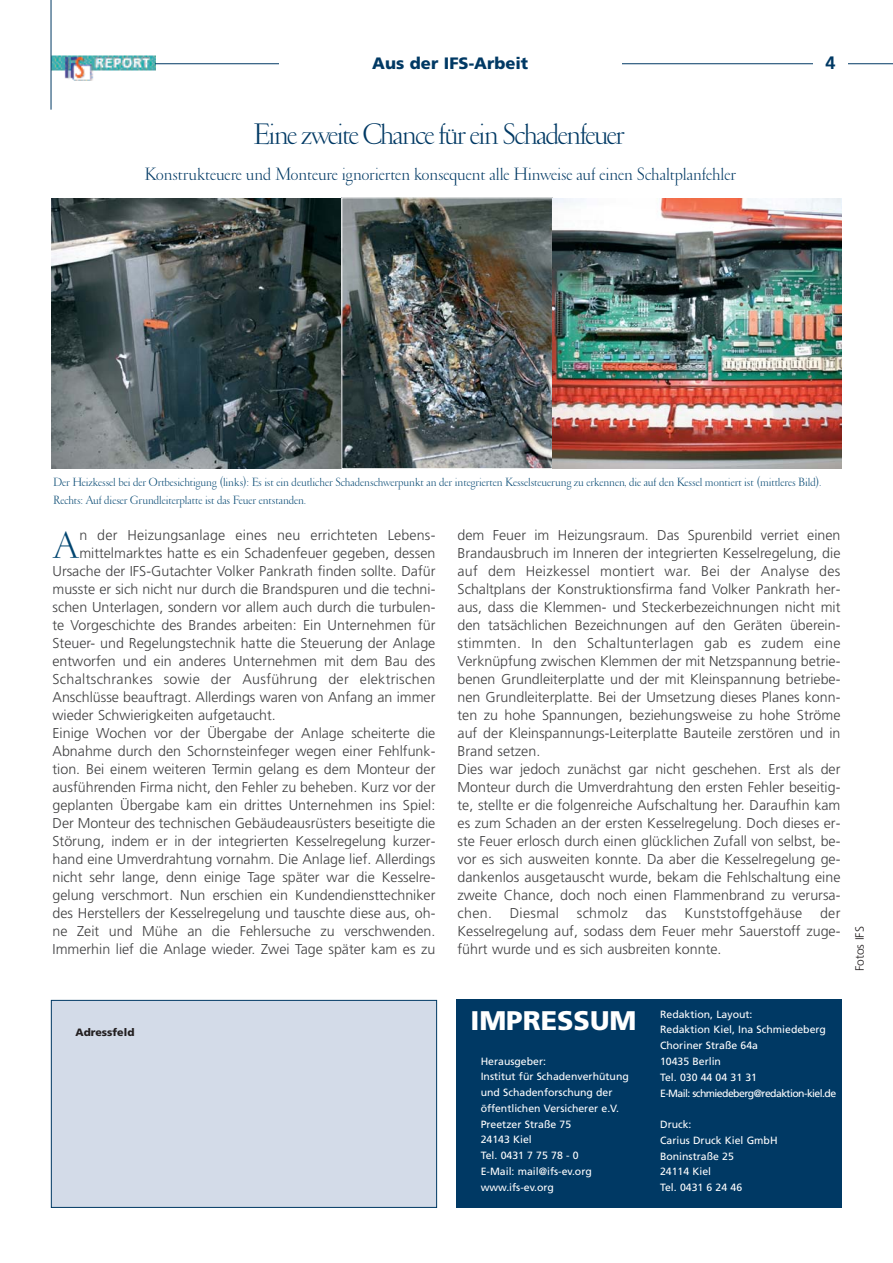
<style>
.page{position:relative;width:893px;height:1263px;background:#fff}
.page>*{position:absolute;margin:0;border:0;box-sizing:border-box;transform-origin:0 0}
.t1{font:300 37.95px "Garamond";color:#004570}
.t2{font:300 30px "Garamond";letter-spacing:-.045em;color:#003964}
.t3{font:900 27px "Frutiger";color:#fff}
.t4{font:300 18px "Garamond";color:#003964}
.t5{font:700 18px "Frutiger";color:#003964}
.t6{font:900 16.5px "Frutiger";color:#003964}
.t7{font:300 14.25px/18px "Frutiger";color:#404041}
.t8{font:300 14.25px "Frutiger";letter-spacing:.02em;color:#404041}
.t9{font:300 12px/18px "Garamond";color:#004570}
.t10{font:300 12px "Frutiger";color:#231f20}
.t11{font:900 10.65px "Frutiger";color:#231f20}
.t12{font:10.5px/15.8px "Frutiger";color:#fff}
</style>
<div class="page">
<div style="left:456px;top:1000px;width:386px;height:208px;background:#003964"></div>
<div style="left:51px;top:1000px;width:386px;height:207px;background:#d3dbe8"></div>
<div style="left:51px;top:1000px;width:386px;height:208px;border:1px solid #003964"></div>
<img style="left:52px;top:55px;width:103px;height:25px">
<hr style="left:155px;top:63px;width:738px;height:1px;background:#003964">
<div style="left:279px;top:55px;width:343px;height:20px;background:#fff"></div>
<div style="left:813px;top:54px;width:35px;height:27px;background:#fff"></div>
<hr style="left:51px;top:0;width:1px;height:110px;background:#003964">
<img style="left:51px;top:198px;width:791px;height:271px">
<p class="t6" style="left:372px;top:56px;width:157px">Aus der IFS-Arbeit</p>
<p class="t5" style="left:825px;top:55px;width:12px">4</p>
<p class="t2" style="left:253px;top:123px;width:373px">Eine zweite Chance für ein Schadenfeuer</p>
<p class="t4" style="left:145px;top:167px;width:593px">Konstrukteuere und Monteure ignorierten konsequent alle Hinweise auf einen Schaltplanfehler</p>
<p class="t9" style="left:53px;top:475px;width:769px">Der Heizkessel bei der Ortbesichtigung (links): Es ist ein deutlicher Schadenschwerpunkt an der integrierten Kesselsteuerung zu erkennen, die auf den Kessel montiert ist (mittleres Bild).<br>Rechts: Auf dieser Grundleiterplatte ist das Feuer entstanden.</p>
<p class="t1" style="left:53px;top:531px;width:28px">A</p>
<p class="t7" style="left:79px;top:527px;width:358px">n der Heizungsanlage eines neu errichteten Lebens-</p>
<p class="t7" style="left:79px;top:545px;width:358px">mittelmarktes hatte es ein Schadenfeuer gegeben, dessen</p>
<p class="t7" style="left:53px;top:563px;width:384px">Ursache der IFS-Gutachter Volker Pankrath finden sollte. Dafür</p>
<p class="t7" style="left:53px;top:581px;width:384px">musste er sich nicht nur durch die Brandspuren und die techni-</p>
<p class="t7" style="left:53px;top:599px;width:384px">schen Unterlagen, sondern vor allem auch durch die turbulen-</p>
<p class="t7" style="left:53px;top:617px;width:384px">te Vorgeschichte des Brandes arbeiten: Ein Unternehmen für</p>
<p class="t7" style="left:53px;top:635px;width:384px">Steuer- und Regelungstechnik hatte die Steuerung der Anlage</p>
<p class="t7" style="left:53px;top:653px;width:384px">entworfen und ein anderes Unternehmen mit dem Bau des</p>
<p class="t8" style="left:53px;top:673px;width:384px">Schaltschrankes sowie der Ausführung der elektrischen</p>
<p class="t7" style="left:53px;top:689px;width:384px">Anschlüsse beauftragt. Allerdings waren von Anfang an immer</p>
<p class="t7" style="left:53px;top:707px;width:225px">wieder Schwierigkeiten aufgetaucht.</p>
<p class="t7" style="left:53px;top:725px;width:384px">Einige Wochen vor der Übergabe der Anlage scheiterte die</p>
<p class="t7" style="left:53px;top:743px;width:384px">Abnahme durch den Schornsteinfeger wegen einer Fehlfunk-</p>
<p class="t7" style="left:53px;top:761px;width:384px">tion. Bei einem weiteren Termin gelang es dem Monteur der</p>
<p class="t7" style="left:53px;top:779px;width:384px">ausführenden Firma nicht, den Fehler zu beheben. Kurz vor der</p>
<p class="t7" style="left:53px;top:797px;width:384px">geplanten Übergabe kam ein drittes Unternehmen ins Spiel:</p>
<p class="t7" style="left:53px;top:815px;width:384px">Der Monteur des technischen Gebäudeausrüsters beseitigte die</p>
<p class="t7" style="left:53px;top:833px;width:384px">Störung, indem er in der integrierten Kesselregelung kurzer-</p>
<p class="t7" style="left:53px;top:851px;width:384px">hand eine Umverdrahtung vornahm. Die Anlage lief. Allerdings</p>
<p class="t7" style="left:53px;top:869px;width:384px">nicht sehr lange, denn einige Tage später war die Kesselre-</p>
<p class="t7" style="left:53px;top:887px;width:384px">gelung verschmort. Nun erschien ein Kundendiensttechniker</p>
<p class="t7" style="left:53px;top:905px;width:384px">des Herstellers der Kesselregelung und tauschte diese aus, oh-</p>
<p class="t7" style="left:53px;top:923px;width:384px">ne Zeit und Mühe an die Fehlersuche zu verschwenden.</p>
<p class="t7" style="left:53px;top:941px;width:384px">Immerhin lief die Anlage wieder. Zwei Tage später kam es zu</p>
<p class="t7" style="left:458px;top:527px;width:384px">dem Feuer im Heizungsraum. Das Spurenbild verriet einen Brandausbruch im Inneren der integrierten Kesselregelung, die auf dem Heizkessel montiert war. Bei der Analyse des Schaltplans der Konstruktionsfirma fand Volker Pankrath her&shy;aus, dass die Klemmen- und Steckerbezeichnungen nicht mit den tatsächlichen Bezeichnungen auf den Geräten überein&shy;stimmten. In den Schaltunterlagen gab es zudem eine Verknüpfung zwischen Klemmen der mit Netzspannung betrie&shy;benen Grundleiterplatte und der mit Kleinspannung betriebe&shy;nen Grundleiterplatte. Bei der Umsetzung dieses Planes konn&shy;ten zu hohe Spannungen, beziehungsweise zu hohe Ströme auf der Kleinspannungs-Leiterplatte Bauteile zerstören und in Brand setzen.<br>Dies war jedoch zunächst gar nicht geschehen. Erst als der Monteur durch die Umverdrahtung den ersten Fehler beseitig&shy;te, stellte er die folgenreiche Aufschaltung her. Daraufhin kam es zum Schaden an der ersten Kesselregelung. Doch dieses er&shy;ste Feuer erlosch durch einen glücklichen Zufall von selbst, be&shy;vor es sich ausweiten konnte. Da aber die Kesselregelung ge&shy;dankenlos ausgetauscht wurde, bekam die Fehlschaltung eine zweite Chance, doch noch einen Flammenbrand zu verursa&shy;chen. Diesmal schmolz das Kunststoffgehäuse der Kesselregelung auf, sodass dem Feuer mehr Sauerstoff zuge&shy;führt wurde und es sich ausbreiten konnte.</p>
<p class="t10" style="left:855px;top:971px;width:46px;rotate:-90deg">Fotos IFS</p>
<p class="t11" style="left:76px;top:1028px;width:60px">Adressfeld</p>
<p class="t3" style="left:470px;top:1009px;width:168px">IMPRESSUM</p>
<p class="t12" style="left:481px;top:1054px;width:150px">Herausgeber:<br>Institut für Schadenverhütung und Schadenforschung der öffentlichen Versicherer e.V.<br>Preetzer Straße 75<br>24143 Kiel<br>Tel. 0431 7 75 78 - 0<br>E-Mail: mail@ifs-ev.org www.ifs-ev.org</p>
<p class="t12" style="left:660px;top:1007px;width:178px">Redaktion, Layout:<br>Redaktion Kiel, Ina Schmiedeberg<br>Choriner Straße 64a<br>10435 Berlin<br>Tel. 030 44 04 31 31<br>E-Mail: schmiedeberg@redaktion-kiel.de</p>
<p class="t12" style="left:660px;top:1117px;width:119px">Druck:<br>Carius Druck Kiel GmbH<br>Boninstraße 25<br>24114 Kiel<br>Tel. 0431 6 24 46</p>
</div>
